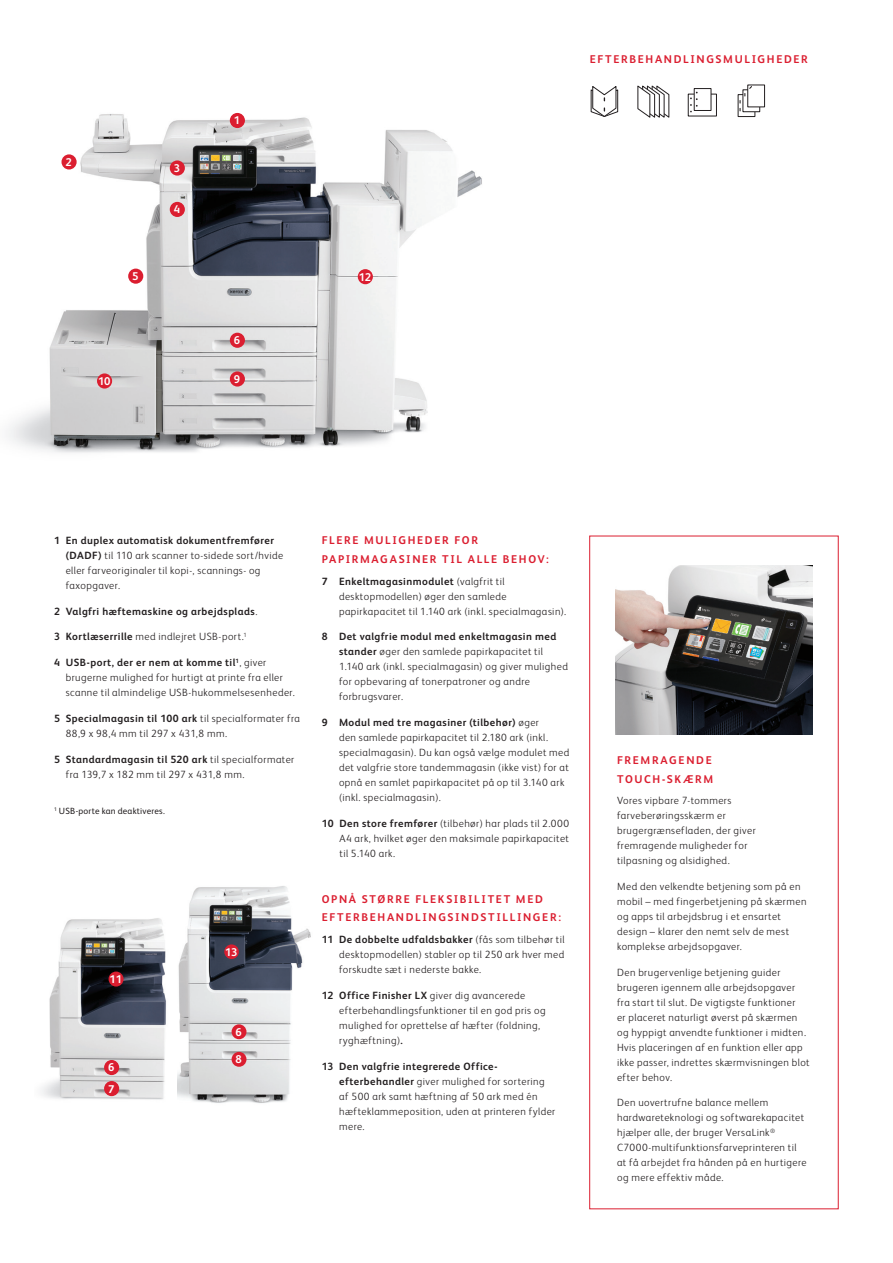
<style>
.page{position:relative;width:893px;height:1263px;background:#fff}
.page>*{position:absolute;margin:0;border:0;box-sizing:border-box;transform-origin:0 0}
.Body_Subhead_8_5_12{font:700 11.25px/18.8px "Xerox Sans";letter-spacing:.15em;color:#db1e30}
.t1{font:700 11.25px "Xerox Sans";letter-spacing:-.02em;color:#fff}
.Body_Text_7_10{font:300 10.5px/15px "Xerox Sans";letter-spacing:.045em;color:#231f20}
.Body_Text_7_10-2{font:300 10.5px/15px "Xerox Sans";letter-spacing:.025em;color:#231f20}
.Body_Text_7_10-3{font:700 10.5px "Xerox Sans";letter-spacing:.045em;color:#231f20}
.Legal{font:9px "Xerox Sans";letter-spacing:.025em;color:#231f20}
.s1{font-weight:700}
.s2{font-weight:300}
</style>
<div class="page">
<img style="left:616px;top:565px;width:196px;height:169px">
<div style="left:589px;top:536px;width:250px;height:673px;border:1px solid #db1e30"></div>
<img style="left:8px;top:112px;width:474px;height:341px">
<div style="left:230px;top:113px;width:15px;height:15px;background:#db1e30;border-radius:50%"></div>
<div style="left:62px;top:154px;width:15px;height:16px;background:#db1e30;border-radius:50%"></div>
<div style="left:170px;top:160px;width:15px;height:16px;background:#db1e30;border-radius:50%"></div>
<div style="left:170px;top:202px;width:15px;height:15px;background:#db1e30;border-radius:50%"></div>
<div style="left:128px;top:269px;width:15px;height:15px;background:#db1e30;border-radius:50%"></div>
<div style="left:230px;top:333px;width:15px;height:15px;background:#db1e30;border-radius:50%"></div>
<div style="left:97px;top:373px;width:15px;height:16px;background:#db1e30;border-radius:50%"></div>
<div style="left:230px;top:371px;width:15px;height:16px;background:#db1e30;border-radius:50%"></div>
<div style="left:358px;top:269px;width:15px;height:15px;background:#db1e30;border-radius:50%"></div>
<svg style="left:637px;top:85px;width:33px;height:33px"></svg>
<div style="left:738px;top:94px;width:17px;height:23px;border:1px solid #231f20"></div>
<div style="left:742px;top:89px;width:18px;height:23px;border:1px solid #231f20"></div>
<div style="left:748px;top:85px;width:16px;height:22px;background:#fff"></div>
<div style="left:747px;top:85px;width:18px;height:22px;border:1px solid #231f20"></div>
<svg style="left:739px;top:85px;width:14px;height:26px"></svg>
<div style="left:589px;top:94px;width:30px;height:23px;border:1px solid #fff"></div>
<svg style="left:590px;top:86px;width:28px;height:31px"></svg>
<div style="left:688px;top:94px;width:29px;height:22px;border:1px solid #231f20"></div>
<div style="left:694px;top:89px;width:17px;height:21px;background:#fff"></div>
<div style="left:694px;top:88px;width:17px;height:23px;border:1px solid #231f20"></div>
<svg style="left:690px;top:92px;width:8px;height:20px"></svg>
<img style="left:177px;top:886px;width:134px;height:217px">
<img style="left:41px;top:918px;width:125px;height:182px">
<div style="left:232px;top:1024px;width:14px;height:15px;background:#db1e30;border-radius:50%"></div>
<div style="left:232px;top:1052px;width:14px;height:15px;background:#db1e30;border-radius:50%"></div>
<div style="left:224px;top:944px;width:15px;height:15px;background:#db1e30;border-radius:50%"></div>
<div style="left:104px;top:1060px;width:15px;height:15px;background:#db1e30;border-radius:50%"></div>
<div style="left:109px;top:971px;width:15px;height:15px;background:#db1e30;border-radius:50%"></div>
<div style="left:104px;top:1081px;width:15px;height:15px;background:#db1e30;border-radius:50%"></div>
<p class="t1" style="left:66px;top:154px;width:8px">2</p>
<p class="t1" style="left:132px;top:268px;width:8px">5</p>
<p class="t1" style="left:174px;top:160px;width:8px">3</p>
<p class="t1" style="left:174px;top:202px;width:8px">4</p>
<p class="t1" style="left:234px;top:113px;width:8px">1</p>
<p class="t1" style="left:234px;top:333px;width:8px">6</p>
<p class="t1" style="left:98px;top:373px;width:14px">10</p>
<p class="t1" style="left:234px;top:371px;width:8px">9</p>
<p class="t1" style="left:359px;top:269px;width:14px">12</p>
<p class="Body_Subhead_8_5_12" style="left:590px;top:49px;width:220px">EFTERBEHANDLINGSMULIGHEDER</p>
<p class="Body_Text_7_10" style="left:66px;top:532px;width:219px;text-indent:-12px"><span class="s1">1 En duplex automatisk dokumentfremfører (DADF)</span> til 110 ark scanner to-sidede sort/hvide eller farveoriginaler til kopi-, scannings- og faxopgaver.</p>
<p class="Body_Text_7_10-3" style="left:54px;top:604px;width:205px">2 Valgfri hæftemaskine og arbejdsplads<span class="s2">.</span></p>
<p class="Body_Text_7_10" style="left:54px;top:629px;width:194px"><span class="s1">3 Kortlæserrille</span> med indlejret USB-port.<sup>1</sup></p>
<p class="Body_Text_7_10" style="left:66px;top:654px;width:230px;text-indent:-12px"><span class="s1">4 USB-port, der er nem at komme til</span><sup>1</sup>, giver brugerne mulighed for hurtigt at printe fra eller scanne til almindelige USB-hukommelsesenheder.</p>
<p class="Body_Text_7_10" style="left:66px;top:710px;width:236px;text-indent:-12px"><span class="s1">5 Specialmagasin til 100 ark</span> til specialformater fra<br>88,9 x 98,4 mm til 297 x 431,8 mm.</p>
<p class="Body_Text_7_10-2" style="left:66px;top:751px;width:230px;text-indent:-12px"><span class="s1">5 Standardmagasin til 520 ark</span> til specialformater fra 139,7 x 182 mm til 297 x 431,8 mm.</p>
<p class="Legal" style="left:54px;top:805px;width:112px"><sup>1</sup> USB-porte kan deaktiveres.</p>
<p class="t1" style="left:110px;top:971px;width:14px">11</p>
<p class="t1" style="left:108px;top:1060px;width:8px">6</p>
<p class="t1" style="left:108px;top:1081px;width:8px">7</p>
<p class="t1" style="left:225px;top:944px;width:14px">13</p>
<p class="t1" style="left:236px;top:1024px;width:8px">6</p>
<p class="t1" style="left:236px;top:1052px;width:8px">8</p>
<p class="Body_Subhead_8_5_12" style="left:322px;top:531px;width:229px">FLERE MULIGHEDER FOR<br>PAPIRMAGASINER TIL ALLE BEHOV:</p>
<p class="Body_Text_7_10" style="left:339px;top:573px;width:229px;text-indent:-17px"><span class="s1">7 Enkeltmagasinmodulet</span> (valgfrit til desktopmodellen) øger den samlede papirkapacitet til 1.140 ark (inkl. specialmagasin).</p>
<p class="Body_Text_7_10" style="left:339px;top:629px;width:230px;text-indent:-17px"><span class="s1">8 Det valgfrie modul med enkeltmagasin med stander</span> øger den samlede papirkapacitet til 1.140 ark (inkl. specialmagasin) og giver mulighed for opbevaring af tonerpatroner og andre forbrugsvarer.</p>
<p class="Body_Text_7_10" style="left:339px;top:714px;width:232px;text-indent:-17px"><span class="s1">9 Modul med tre magasiner (tilbehør)</span> øger<br>den samlede papirkapacitet til 2.180 ark (inkl. specialmagasin). Du kan også vælge modulet med det valgfrie store tandemmagasin (ikke vist) for at opnå en samlet papirkapacitet på op til 3.140 ark (inkl. specialmagasin).</p>
<p class="Body_Text_7_10" style="left:339px;top:815px;width:231px;text-align:justify;text-indent:-18px"><span class="s1">10 Den store fremfører</span> (tilbehør) har plads til 2.000<br>A4 ark, hvilket øger den maksimale papirkapacitet til 5.140 ark.</p>
<p class="Body_Subhead_8_5_12" style="left:322px;top:889px;width:241px">OPNÅ STØRRE FLEKSIBILITET MED<br>EFTERBEHANDLINGSINDSTILLINGER:</p>
<p class="Body_Text_7_10" style="left:339px;top:931px;width:227px;text-align:justify;text-indent:-17px"><span class="s1">11 De dobbelte udfaldsbakker</span> (fås som tilbehør til desktopmodellen) stabler op til 250 ark hver med forskudte sæt i nederste bakke.</p>
<p class="Body_Text_7_10" style="left:339px;top:987px;width:208px;text-indent:-18px"><span class="s1">12 Office Finisher LX</span> giver dig avancerede efterbehandlingsfunktioner til en god pris og mulighed for oprettelse af hæfter (foldning, ryghæftning)<span class="s1">.</span></p>
<p class="Body_Text_7_10" style="left:339px;top:1058px;width:218px;text-indent:-18px"><span class="s1">13 Den valgfrie integrerede Office&shy;efterbehandler</span> giver mulighed for sortering af 500 ark samt hæftning af 50 ark med én hæfteklammeposition, uden at printeren fylder mere.</p>
<p class="Body_Subhead_8_5_12" style="left:617px;top:750px;width:98px">FREMRAGENDE<br>TOUCH-SKÆRM</p>
<p class="Body_Text_7_10" style="left:617px;top:792px;width:140px">Vores vipbare 7-tommers farveberøringsskærm er brugergrænsefladen, der giver fremragende muligheder for tilpasning og alsidighed.</p>
<p class="Body_Text_7_10" style="left:617px;top:878px;width:191px">Med den velkendte betjening som på en mobil – med fingerbetjening på skærmen og apps til arbejdsbrug i et ensartet design – klarer den nemt selv de mest komplekse arbejdsopgaver.</p>
<p class="Body_Text_7_10" style="left:617px;top:964px;width:194px">Den brugervenlige betjening guider brugeren igennem alle arbejdsopgaver fra start til slut. De vigtigste funktioner<br>er placeret naturligt øverst på skærmen og hyppigt anvendte funktioner i midten.<br>Hvis placeringen af en funktion eller app ikke passer, indrettes skærmvisningen blot efter behov.</p>
<p class="Body_Text_7_10" style="left:617px;top:1095px;width:191px">Den uovertrufne balance mellem hardwareteknologi og softwarekapacitet hjælper alle, der bruger VersaLink<sup>® </sup>C7000-multifunktionsfarveprinteren til at få arbejdet fra hånden på en hurtigere og mere effektiv måde.</p>
</div>
